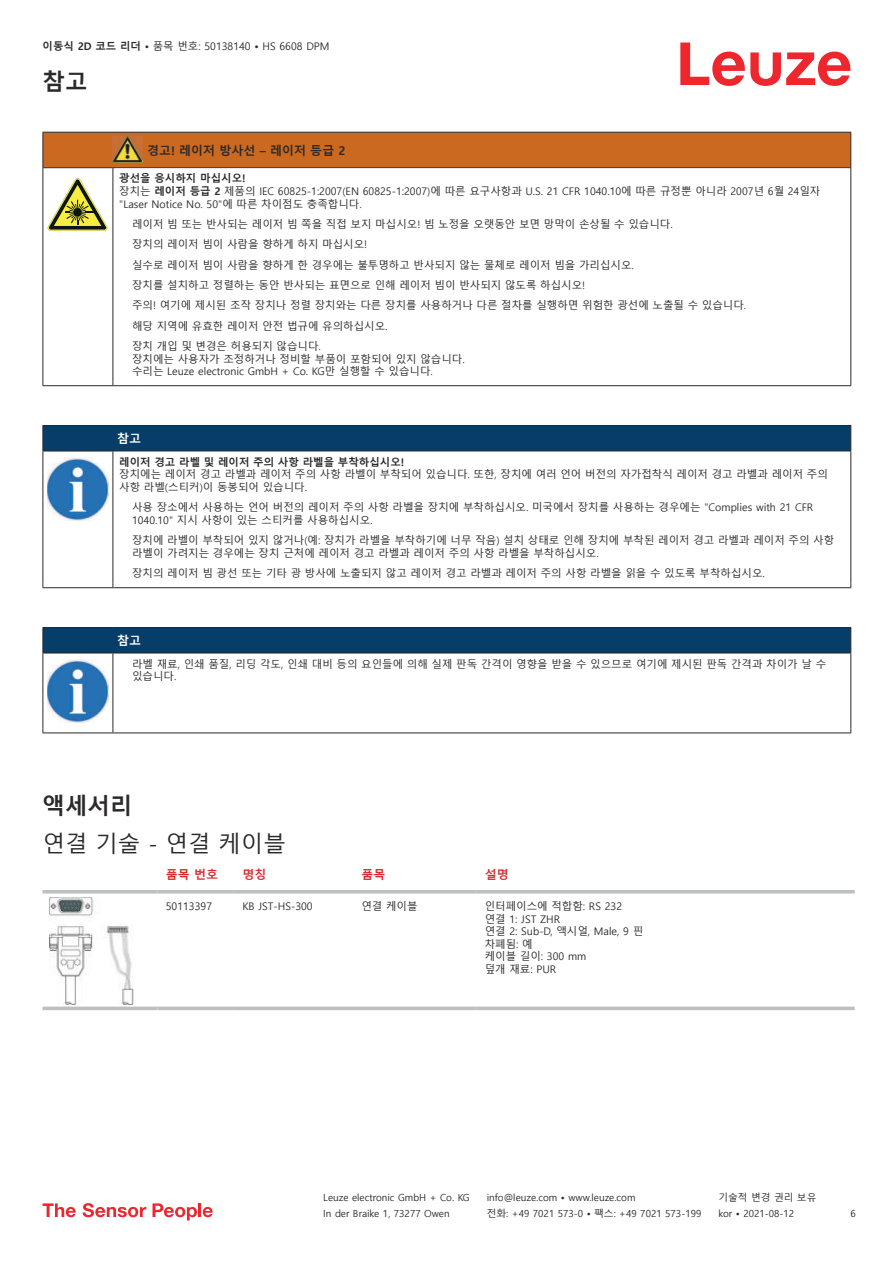
<style>
.page{position:relative;width:893px;height:1263px;background:#fff}
.page>*{position:absolute;margin:0;border:0;box-sizing:border-box;transform-origin:0 0}
.t1{font:22.5px "Malgun Gothic";color:#2b292a}
.t2{font:700 22.5px "Malgun Gothic";color:#2b292a}
.t3{font:700 12px "Malgun Gothic";color:#2b292a}
.t4{font:700 12px "Malgun Gothic";color:#db2a30}
.t5{font:700 12px "Malgun Gothic";color:#fff}
.t6{font:10.5px/12.6px "Malgun Gothic";color:#2b292a}
.t7{font:700 10.5px "Malgun Gothic";color:#2b292a}
.t8{font:9.75px "Malgun Gothic";color:#2b292a}
.s1{font-weight:700}
</style>
<div class="page">
<svg style="left:680px;top:43px;width:170px;height:43px"></svg>
<svg style="left:43px;top:893px;width:812px;height:118px"></svg>
<hr style="left:43px;top:890px;width:114px;height:3px;background:#bdbfc1">
<hr style="left:157px;top:890px;width:77px;height:3px;background:#bdbfc1">
<hr style="left:234px;top:890px;width:119px;height:3px;background:#bdbfc1">
<hr style="left:353px;top:890px;width:123px;height:3px;background:#bdbfc1">
<hr style="left:476px;top:890px;width:379px;height:3px;background:#bdbfc1">
<svg style="left:43px;top:1006px;width:114px;height:4px"></svg>
<svg style="left:157px;top:1006px;width:77px;height:4px"></svg>
<svg style="left:234px;top:1006px;width:119px;height:4px"></svg>
<svg style="left:353px;top:1006px;width:123px;height:4px"></svg>
<svg style="left:476px;top:1006px;width:379px;height:4px;background:#c6c8ca"></svg>
<img style="left:49px;top:898px;width:84px;height:106px">
<svg style="left:43px;top:1203px;width:33px;height:14px"></svg>
<svg style="left:83px;top:1203px;width:63px;height:14px"></svg>
<svg style="left:153px;top:1203px;width:44px;height:17px"></svg>
<hr style="left:198px;top:1203px;width:3px;height:14px;background:#ed272d">
<svg style="left:203px;top:1207px;width:10px;height:10px"></svg>
<div style="left:44px;top:133px;width:806px;height:34px;background:#ca691f"></div>
<svg style="left:44px;top:168px;width:806px;height:217px"></svg>
<hr style="left:43px;top:132px;width:70px;height:1px;background:#2b292a">
<hr style="left:43px;top:133px;width:1px;height:34px;background:#2b292a">
<hr style="left:43px;top:167px;width:70px;height:1px;background:#2b292a">
<hr style="left:113px;top:132px;width:30px;height:1px;background:#2b292a">
<hr style="left:113px;top:167px;width:30px;height:1px;background:#2b292a">
<hr style="left:143px;top:132px;width:708px;height:1px;background:#2b292a">
<hr style="left:850px;top:133px;width:1px;height:34px;background:#2b292a">
<hr style="left:143px;top:167px;width:708px;height:1px;background:#2b292a">
<hr style="left:43px;top:168px;width:1px;height:213px;background:#2b292a">
<hr style="left:113px;top:168px;width:1px;height:213px;background:#2b292a">
<hr style="left:850px;top:168px;width:1px;height:213px;background:#2b292a">
<hr style="left:43px;top:385px;width:70px;height:1px;background:#2b292a">
<hr style="left:113px;top:385px;width:30px;height:1px;background:#2b292a">
<hr style="left:143px;top:385px;width:708px;height:1px;background:#2b292a">
<img style="left:113px;top:136px;width:30px;height:27px">
<svg style="left:47px;top:178px;width:60px;height:53px"></svg>
<svg style="left:115px;top:169px;width:734px;height:213px"></svg>
<hr style="left:43px;top:451px;width:70px;height:1px;background:#2b292a">
<svg style="left:43px;top:425px;width:808px;height:26px;background:#083b65"></svg>
<hr style="left:113px;top:451px;width:738px;height:1px;background:#2b292a">
<hr style="left:43px;top:451px;width:1px;height:132px;background:#2b292a">
<hr style="left:113px;top:451px;width:1px;height:132px;background:#2b292a">
<hr style="left:850px;top:451px;width:1px;height:132px;background:#2b292a">
<hr style="left:43px;top:587px;width:70px;height:1px;background:#2b292a">
<hr style="left:113px;top:587px;width:738px;height:1px;background:#2b292a">
<img style="left:47px;top:457px;width:61px;height:63px">
<hr style="left:43px;top:653px;width:70px;height:1px;background:#2b292a">
<svg style="left:43px;top:627px;width:808px;height:26px;background:#083b65"></svg>
<hr style="left:113px;top:653px;width:738px;height:1px;background:#2b292a">
<hr style="left:43px;top:653px;width:1px;height:75px;background:#2b292a">
<hr style="left:113px;top:653px;width:1px;height:75px;background:#2b292a">
<hr style="left:850px;top:653px;width:1px;height:75px;background:#2b292a">
<hr style="left:43px;top:732px;width:70px;height:1px;background:#2b292a">
<hr style="left:113px;top:732px;width:738px;height:1px;background:#2b292a">
<img style="left:47px;top:659px;width:61px;height:63px">
<p class="t6" style="left:43px;top:40px;width:288px"><span class="s1">이동식 2D 코드 리더 •</span> 품목 번호: 50138140 <span class="s1">•</span> HS 6608 DPM</p>
<h1 class="t2" style="left:43px;top:69px;width:46px">참고</h1>
<p class="t3" style="left:147px;top:144px;width:200px">경고! 레이저 방사선 – 레이저 등급 2</p>
<p class="t6" style="left:119px;top:173px;width:703px"><span class="s1">광선을 응시하지 마십시오!<br></span>장치는 <span class="s1">레이저 등급 2</span> 제품의 IEC 60825-1:2007(EN 60825-1:2007)에 따른 요구사항과 U.S. 21 CFR 1040.10에 따른 규정뿐 아니라 2007년 6월 24일자 "Laser Notice No. 50"에 따른 차이점도 충족합니다.</p>
<p class="t6" style="left:132px;top:214px;width:616px;line-height:20.2px">레이저 빔 또는 반사되는 레이저 빔 쪽을 직접 보지 마십시오! 빔 노정을 오랫동안 보면 망막이 손상될 수 있습니다.<br>장치의 레이저 빔이 사람을 향하게 하지 마십시오!<br>실수로 레이저 빔이 사람을 향하게 한 경우에는 불투명하고 반사되지 않는 물체로 레이저 빔을 가리십시오.<br>장치를 설치하고 정렬하는 동안 반사되는 표면으로 인해 레이저 빔이 반사되지 않도록 하십시오!<br>주의! 여기에 제시된 조작 장치나 정렬 장치와는 다른 장치를 사용하거나 다른 절차를 실행하면 위험한 광선에 노출될 수 있습니다. 해당 지역에 유효한 레이저 안전 법규에 유의하십시오.<br>장치 개입 및 변경은 허용되지 않습니다.</p>
<p class="t6" style="left:132px;top:353px;width:334px">장치에는 사용자가 조정하거나 정비할 부품이 포함되어 있지 않습니다. 수리는 Leuze electronic GmbH + Co. KG만 실행할 수 있습니다.</p>
<p class="t5" style="left:117px;top:432px;width:25px">참고</p>
<p class="t7" style="left:119px;top:456px;width:286px">레이저 경고 라벨 및 레이저 주의 사항 라벨을 부착하십시오!</p>
<p class="t6" style="left:119px;top:468px;width:710px">장치에는 레이저 경고 라벨과 레이저 주의 사항 라벨이 부착되어 있습니다. 또한, 장치에 여러 언어 버전의 자가접착식 레이저 경고 라벨과 레이저 주의 사항 라벨(스티커)이 동봉되어 있습니다.</p>
<p class="t6" style="left:132px;top:501px;width:683px">사용 장소에서 사용하는 언어 버전의 레이저 주의 사항 라벨을 장치에 부착하십시오. 미국에서 장치를 사용하는 경우에는 "Complies with 21 CFR<br>1040.10" 지시 사항이 있는 스티커를 사용하십시오.</p>
<p class="t6" style="left:132px;top:534px;width:704px">장치에 라벨이 부착되어 있지 않거나(예: 장치가 라벨을 부착하기에 너무 작음) 설치 상태로 인해 장치에 부착된 레이저 경고 라벨과 레이저 주의 사항 라벨이 가려지는 경우에는 장치 근처에 레이저 경고 라벨과 레이저 주의 사항 라벨을 부착하십시오.</p>
<p class="t6" style="left:132px;top:567px;width:634px">장치의 레이저 빔 광선 또는 기타 광 방사에 노출되지 않고 레이저 경고 라벨과 레이저 주의 사항 라벨을 읽을 수 있도록 부착하십시오.</p>
<p class="t5" style="left:117px;top:634px;width:25px">참고</p>
<p class="t6" style="left:132px;top:658px;width:696px">라벨 재료, 인쇄 품질, 리딩 각도, 인쇄 대비 등의 요인들에 의해 실제 판독 간격이 영향을 받을 수 있으므로 여기에 제시된 판독 간격과 차이가 날 수 있습니다.</p>
<h1 class="t2" style="left:43px;top:792px;width:91px">액세서리</h1>
<h1 class="t1" style="left:43px;top:831px;width:245px">연결 기술 - 연결 케이블</h1>
<p class="t4" style="left:166px;top:868px;width:54px">품목 번호</p>
<p class="t4" style="left:242px;top:868px;width:25px">명칭</p>
<p class="t4" style="left:361px;top:868px;width:25px">품목</p>
<p class="t4" style="left:485px;top:868px;width:25px">설명</p>
<p class="t6" style="left:166px;top:900px;width:48px">50113397</p>
<p class="t6" style="left:242px;top:900px;width:72px">KB JST-HS-300</p>
<p class="t6" style="left:361px;top:900px;width:58px">연결 케이블</p>
<p class="t6" style="left:485px;top:900px;width:160px">인터페이스에 적합함: RS 232 연결 1: JST ZHR<br>연결 2: Sub-D, 액시얼, Male, 9 핀 차폐됨: 예<br>케이블 길이: 300 mm<br>덮개 재료: PUR</p>
<p class="t8" style="left:323px;top:1192px;width:148px">Leuze electronic GmbH + Co. KG</p>
<p class="t8" style="left:487px;top:1192px;width:150px">info@leuze.com • www.leuze.com</p>
<p class="t8" style="left:718px;top:1192px;width:100px">기술적 변경 권리 보유</p>
<p class="t8" style="left:323px;top:1208px;width:128px">In der Braike 1, 73277 Owen</p>
<p class="t8" style="left:487px;top:1208px;width:216px">전화: +49 7021 573-0 • 팩스: +49 7021 573-199</p>
<p class="t8" style="left:718px;top:1208px;width:77px">kor • 2021-08-12</p>
<p class="t8" style="left:850px;top:1208px;width:7px">6</p>
</div>
